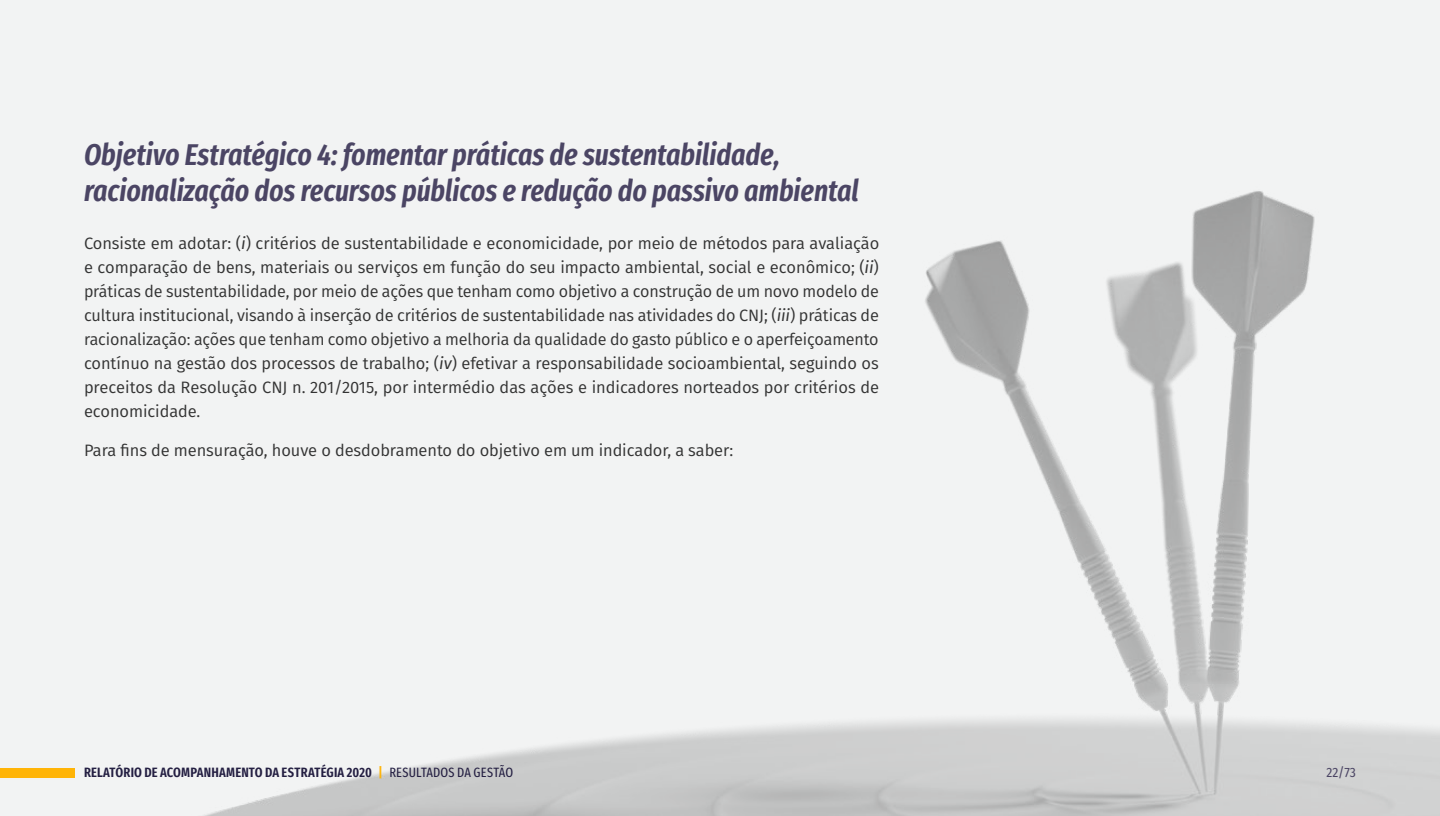
<style>
.page{position:relative;width:1440px;height:816px;background:#f2f3f3}
.page>*{position:absolute;margin:0;border:0;box-sizing:border-box;transform-origin:0 0}
.TT_3{font:italic 600 30px/36px "Fira Sans Compressed";color:#4b4564}
.Texto{font:16.5px/24px "Fira Sans";letter-spacing:-.005em;color:#333;text-align:justify}
.t1{font:600 13.5px "Fira Sans Compressed";letter-spacing:.01em;color:#241f42}
.t2{font:13.5px "Fira Sans Condensed";color:#4b4564}
.s1{font-style:italic}
.s2{color:#ffb407}
.s3{font-weight:400}
</style>
<div class="page">
<img style="left:204px;top:191px;width:1236px;height:625px">
<div style="left:0;top:768px;width:75px;height:9px;background:#ffb407"></div>
<p class="TT_3" style="left:84px;top:135px;width:776px">Objetivo Estratégico 4: fomentar práticas de sustentabilidade, racionalização dos recursos públicos e redução do passivo ambiental</p>
<p class="Texto" style="left:84px;top:231px;width:797px">Consiste em adotar: (<span class="s1">i</span>) critérios de sustentabilidade e economicidade, por meio de métodos para avaliação e comparação de bens, materiais ou serviços em função do seu impacto ambiental, social e econômico; (<span class="s1">ii</span>) práticas de sustentabilidade, por meio de ações que tenham como objetivo a construção de um novo modelo de cultura institucional, visando à inserção de critérios de sustentabilidade nas atividades do CNJ; (<span class="s1">iii</span>) práticas de racionalização: ações que tenham como objetivo a melhoria da qualidade do gasto público e o aperfeiçoamento contínuo na gestão dos processos de trabalho; (<span class="s1">iv</span>) efetivar a responsabilidade socioambiental, seguindo os preceitos da Resolução CNJ n. 201/2015, por intermédio das ações e indicadores norteados por critérios de economicidade.</p>
<p class="Texto" style="left:84px;top:438px;width:651px">Para fins de mensuração, houve o desdobramento do objetivo em um indicador, a saber:</p>
<p class="t1" style="left:84px;top:762px;width:431px">RELATÓRIO DE ACOMPANHAMENTO DA ESTRATÉGIA 2020 <span class="s2">|</span> <span class="s3">RESULTADOS DA GESTÃO</span></p>
<p class="t2" style="left:1326px;top:762px;width:31px">22/73</p>
</div>
